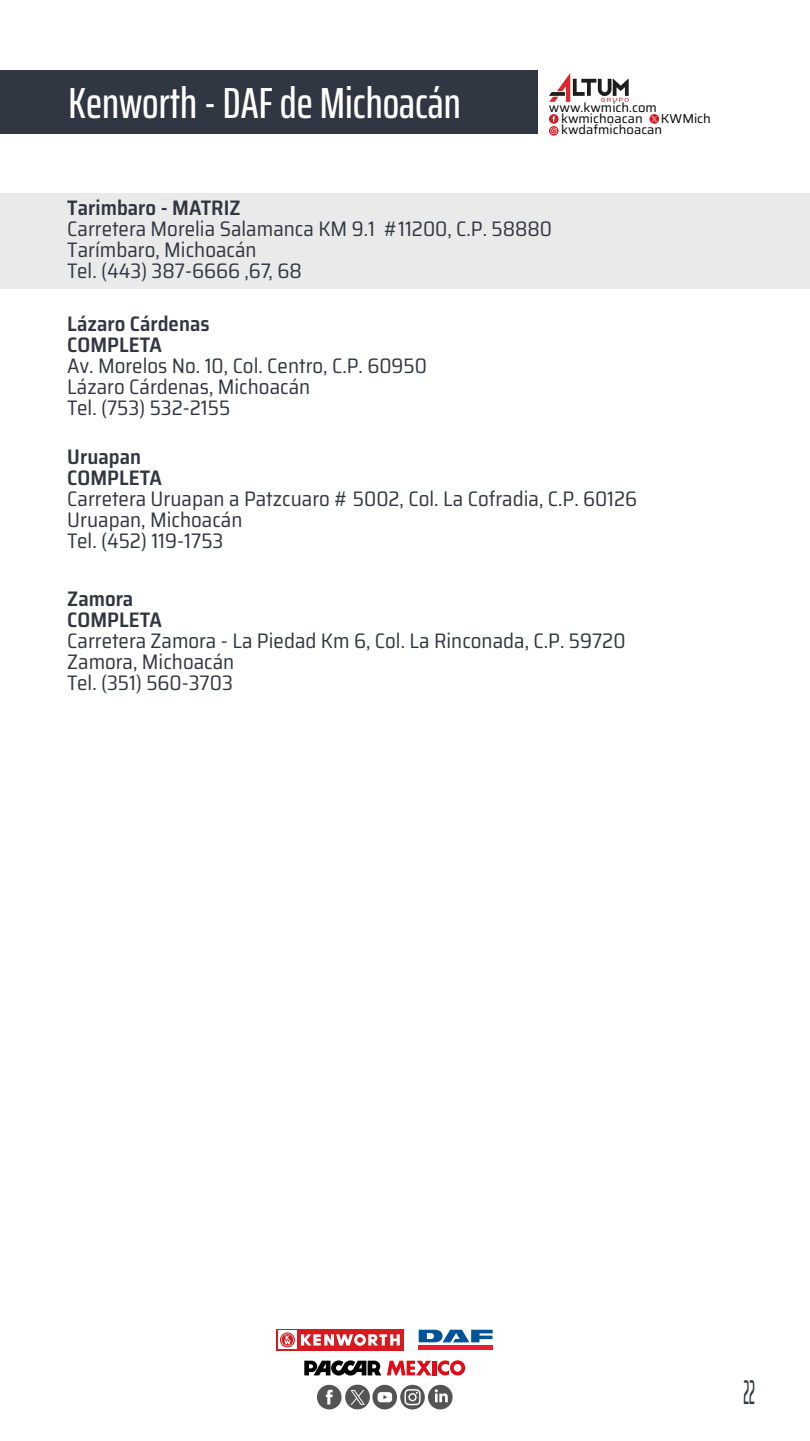
<style>
.page{position:relative;width:810px;height:1441px;background:#fff}
.page>*{position:absolute;margin:0;border:0;box-sizing:border-box;transform-origin:0 0}
.t1{font:500 extra-condensed 43.58px "Saira";color:#fff}
.t2{font:500 extra-condensed 34.28px "Saira";color:#303642;scale:.47 1}
.t3{font:semi-condensed 21px/21px "Saira";color:#303642}
.t4{font:600 semi-condensed 21px/21px "Saira";color:#303642}
.t5{font:100 12.9px/11px "Saira";color:#000;text-align:center}
</style>
<div class="page">
<div style="left:1px;top:193px;width:809px;height:95px;background:#eaeaea"></div>
<div style="left:0;top:70px;width:538px;height:63px;background:#303642"></div>
<svg style="left:317px;top:1384px;width:136px;height:25px"></svg>
<div style="left:277px;top:1328px;width:127px;height:22px;background:#d71920"></div>
<svg style="left:278px;top:1330px;width:19px;height:18px"></svg>
<svg style="left:280px;top:1332px;width:15px;height:14px"></svg>
<svg style="left:281px;top:1333px;width:13px;height:12px"></svg>
<svg style="left:282px;top:1333px;width:11px;height:12px"></svg>
<svg style="left:284px;top:1335px;width:7px;height:8px"></svg>
<svg style="left:301px;top:1334px;width:99px;height:11px"></svg>
<div style="left:419px;top:1344px;width:74px;height:5px;background:#ed1c2e"></div>
<svg style="left:419px;top:1329px;width:74px;height:12px"></svg>
<svg style="left:387px;top:1360px;width:44px;height:15px"></svg>
<hr style="left:433px;top:1360px;width:4px;height:15px;background:#e20a16">
<svg style="left:438px;top:1360px;width:27px;height:15px"></svg>
<svg style="left:304px;top:1360px;width:77px;height:15px"></svg>
<svg style="left:649px;top:114px;width:10px;height:10px"></svg>
<svg style="left:549px;top:73px;width:80px;height:29px"></svg>
<svg style="left:549px;top:114px;width:10px;height:22px"></svg>
<h1 class="t1" style="left:69px;top:70px;width:394px">Kenworth - DAF de Michoacán</h1>
<p class="t5" style="left:549px;top:101px;width:109px">www.kwmich.com kwmichoacan</p>
<p class="t5" style="left:561px;top:112px;width:151px;text-align:left;text-indent:100px">KWMich kwdafmichoacan</p>
<p class="t4" style="left:67px;top:197px;width:175px">Tarimbaro - MATRIZ</p>
<p class="t3" style="left:67px;top:218px;width:486px">Carretera Morelia Salamanca KM 9.1 #11200, C.P. 58880<br>Tarímbaro, Michoacán<br>Tel. (443) 387-6666 ,67, 68</p>
<p class="t4" style="left:67px;top:313px;width:144px">Lázaro Cárdenas<br>COMPLETA</p>
<p class="t3" style="left:67px;top:355px;width:361px">Av. Morelos No. 10, Col. Centro, C.P. 60950<br>Lázaro Cárdenas, Michoacán<br>Tel. (753) 532-2155</p>
<p class="t4" style="left:67px;top:446px;width:96px">Uruapan<br>COMPLETA</p>
<p class="t3" style="left:67px;top:488px;width:571px">Carretera Uruapan a Patzcuaro # 5002, Col. La Cofradia, C.P. 60126<br>Uruapan, Michoacán<br>Tel. (452) 119-1753</p>
<p class="t4" style="left:67px;top:587px;width:96px">Zamora<br>COMPLETA</p>
<p class="t3" style="left:67px;top:629px;width:560px">Carretera Zamora - La Piedad Km 6, Col. La Rinconada, C.P. 59720<br>Zamora, Michoacán<br>Tel. (351) 560-3703</p>
<h2 class="t2" style="left:743px;top:1366px;width:26px">22</h2>
</div>
